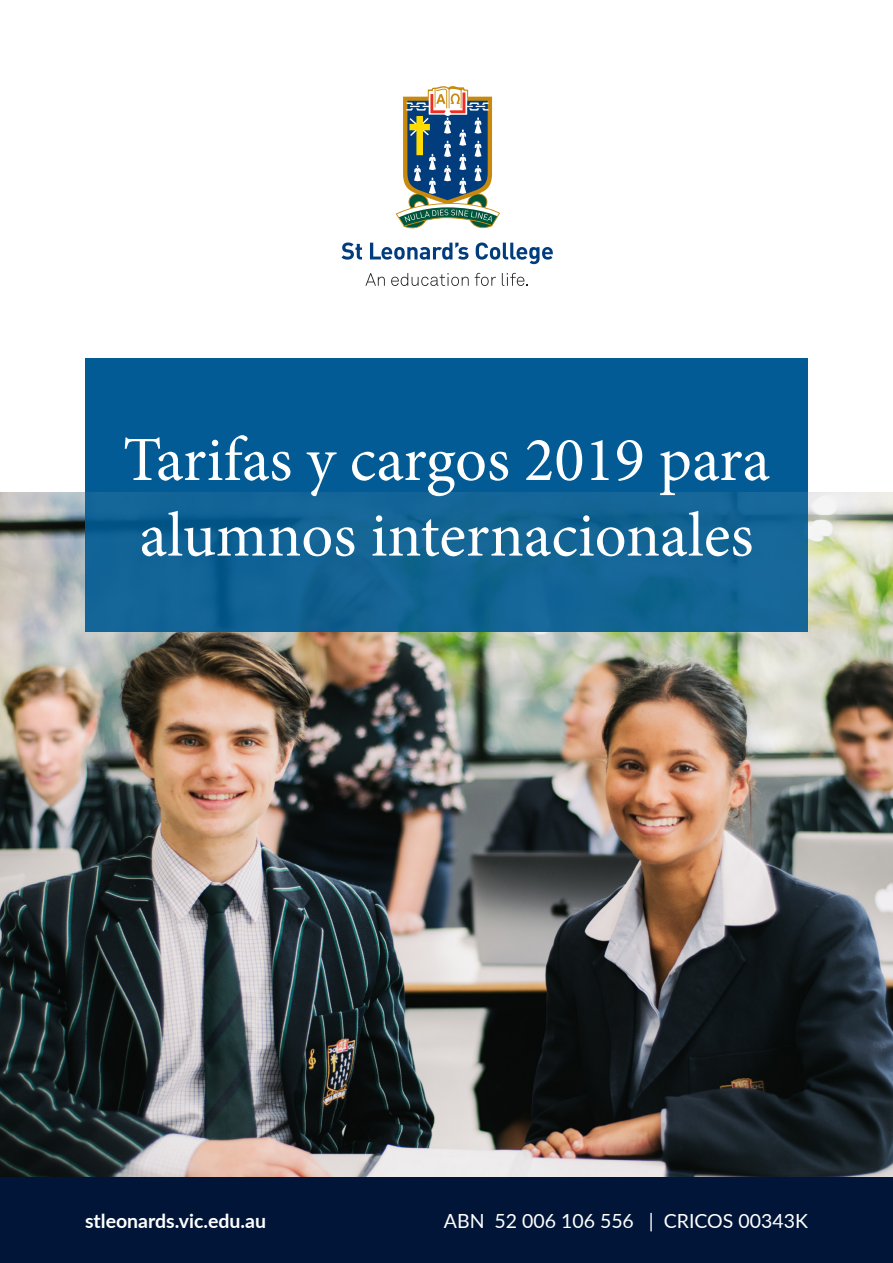
<style>
.page{position:relative;width:893px;height:1263px;background:#fff}
.page>*{position:absolute;margin:0;border:0;box-sizing:border-box;transform-origin:0 0}
.t1{font:63px/75.6px "Minion Pro";color:#fff}
.t2{font:19.5px "Lato";color:#fff}
.t3{font:700 19.5px "Lato";color:#fff}
</style>
<div class="page">
<img style="left:0;top:493px;width:893px;height:685px">
<svg style="left:341px;top:242px;width:21px;height:18px"></svg>
<svg style="left:370px;top:243px;width:98px;height:17px"></svg>
<svg style="left:476px;top:242px;width:77px;height:22px"></svg>
<svg style="left:396px;top:86px;width:104px;height:143px"></svg>
<svg style="left:365px;top:273px;width:20px;height:13px"></svg>
<svg style="left:391px;top:273px;width:78px;height:13px"></svg>
<svg style="left:475px;top:273px;width:21px;height:13px"></svg>
<svg style="left:502px;top:273px;width:26px;height:13px"></svg>
<div style="left:0;top:1178px;width:893px;height:85px;background:#001537"></div>
<div style="left:85px;top:358px;width:723px;height:273px;background:linear-gradient(to right,#095e94,#0c6195)"></div>
<h1 class="t1" style="left:123px;top:422px;width:648px">Tarifas y cargos 2019 para alumnos internacionales</h1>
<h3 class="t3" style="left:85px;top:1207px;width:183px">stleonards.vic.edu.au</h3>
<h3 class="t2" style="left:444px;top:1207px;width:365px">ABN 52 006 106 556 | CRICOS 00343K</h3>
</div>
